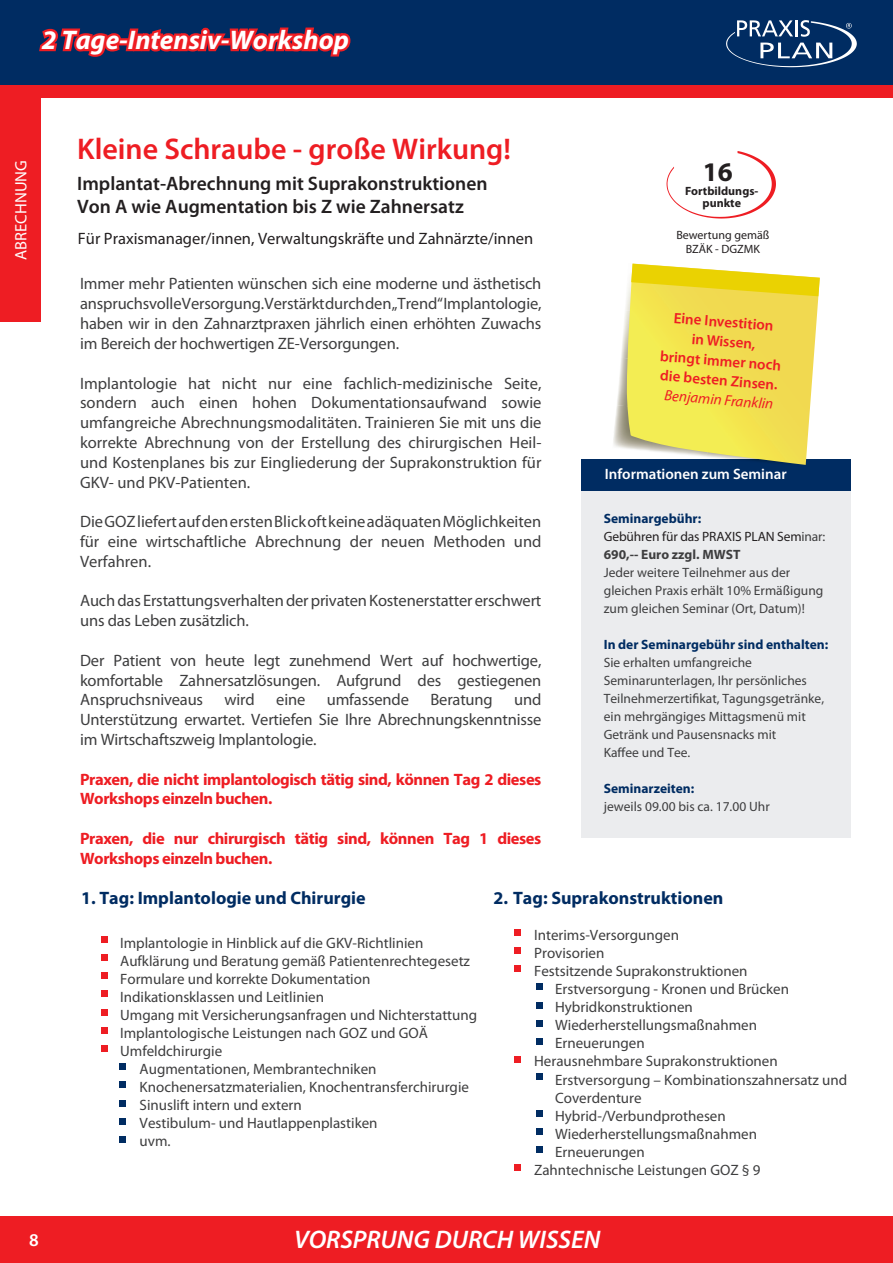
<style>
.page{position:relative;width:893px;height:1263px;background:#fff}
.page>*{position:absolute;margin:0;border:0;box-sizing:border-box;transform-origin:0 0}
.t1{font:600 30px "Myriad Pro";color:#ee1d23}
.t2{font:italic 700 27px "Myriad Pro";color:#fff}
.t3{font:700 27px "Myriad Pro";color:#231f20}
.t4{font:italic 600 25.5px "Myriad Pro";color:#fff}
.t5{font:600 19.5px "Myriad Pro";color:#231f20}
.t6{font:700 18px "Myriad Pro";color:#002c62}
.t7{font:16.5px/19.8px "Myriad Pro";letter-spacing:-.01em;color:#3e3e3f;text-align:justify}
.t8{font:700 16.5px/19.8px "Myriad Pro";letter-spacing:-.025em;color:#ee1d23}
.t9{font:16.5px "Myriad Pro";color:#231f20}
.t10{font:16.5px "Myriad Pro";color:#fff}
.t11{font:15px/18px "Myriad Pro";color:#3e3e3f}
.t12{font:600 15px "Myriad Pro";color:#ee1d23}
.t13{font:600 15px "Myriad Pro";color:#fff}
.t14{font:italic 15px "Myriad Pro";color:#ee1d23}
.t15{font:13.5px/18px "Myriad Pro";color:#3e3e3f}
.t16{font:700 13.5px "Myriad Pro";color:#002c62}
.t17{font:13.5px/18px "Myriad Pro";letter-spacing:-.01em;color:#231f20}
.t18{font:12px/14.4px "Myriad Pro";color:#231f20;text-align:center}
.t19{font:700 12px/12px "Myriad Pro";color:#231f20;text-align:center}
.s1{color:#3e3e3f}
.s2{font-weight:700;color:#3e3e3f}
</style>
<div class="page">
<div style="left:0;top:0;width:893px;height:85px;background:#002c62"></div>
<div style="left:0;top:1216px;width:893px;height:47px;background:#ee1d23"></div>
<div style="left:0;top:85px;width:893px;height:13px;background:#ee1d23"></div>
<svg style="left:726px;top:20px;width:131px;height:47px"></svg>
<div style="left:0;top:92px;width:41px;height:230px;background:#ee1d23"></div>
<div style="left:581px;top:459px;width:269px;height:379px;background:#ebecee"></div>
<div style="left:581px;top:459px;width:269px;height:32px;background:#002c62"></div>
<img style="left:806px;top:296px;width:10px;height:29px">
<img style="left:621px;top:311px;width:5px;height:47px">
<img style="left:806px;top:317px;width:6px;height:55px">
<img style="left:617px;top:358px;width:9px;height:47px">
<img style="left:806px;top:365px;width:3px;height:55px">
<img style="left:613px;top:405px;width:13px;height:44px">
<img style="left:626px;top:279px;width:180px;height:186px">
<svg style="left:631px;top:264px;width:189px;height:32px"></svg>
<svg style="left:666px;top:151px;width:110px;height:68px"></svg>
<div style="left:101px;top:936px;width:7px;height:7px;background:#ee1d23"></div>
<div style="left:101px;top:954px;width:7px;height:7px;background:#ee1d23"></div>
<div style="left:101px;top:972px;width:7px;height:7px;background:#ee1d23"></div>
<div style="left:101px;top:990px;width:7px;height:7px;background:#ee1d23"></div>
<div style="left:101px;top:1009px;width:7px;height:6px;background:#ee1d23"></div>
<div style="left:101px;top:1027px;width:7px;height:7px;background:#ee1d23"></div>
<div style="left:101px;top:1045px;width:7px;height:7px;background:#ee1d23"></div>
<div style="left:119px;top:1063px;width:7px;height:7px;background:#002c62"></div>
<div style="left:119px;top:1081px;width:7px;height:7px;background:#002c62"></div>
<div style="left:119px;top:1100px;width:7px;height:6px;background:#002c62"></div>
<div style="left:119px;top:1118px;width:7px;height:7px;background:#002c62"></div>
<div style="left:119px;top:1136px;width:7px;height:7px;background:#002c62"></div>
<div style="left:514px;top:929px;width:7px;height:7px;background:#ee1d23"></div>
<div style="left:514px;top:947px;width:7px;height:7px;background:#ee1d23"></div>
<div style="left:514px;top:965px;width:7px;height:7px;background:#ee1d23"></div>
<div style="left:536px;top:983px;width:6px;height:7px;background:#002c62"></div>
<svg style="left:536px;top:1002px;width:6px;height:6px"></svg>
<div style="left:536px;top:1020px;width:6px;height:7px;background:#002c62"></div>
<div style="left:536px;top:1038px;width:6px;height:7px;background:#002c62"></div>
<div style="left:514px;top:1056px;width:7px;height:7px;background:#ee1d23"></div>
<div style="left:536px;top:1073px;width:6px;height:7px;background:#002c62"></div>
<div style="left:536px;top:1110px;width:6px;height:7px;background:#002c62"></div>
<div style="left:536px;top:1128px;width:6px;height:7px;background:#002c62"></div>
<div style="left:536px;top:1146px;width:6px;height:7px;background:#002c62"></div>
<div style="left:514px;top:1164px;width:7px;height:7px;background:#ee1d23"></div>
<svg style="left:39px;top:27px;width:312px;height:30px"></svg>
<p class="t2" style="left:42px;top:22px;width:309px">2 Tage-Intensiv-Workshop</p>
<p class="t10" style="left:11px;top:260px;width:101px;rotate:-90deg">ABRECHNUNG</p>
<p class="t1" style="left:77px;top:129px;width:435px">Kleine Schraube - große Wirkung!</p>
<p class="t5" style="left:77px;top:171px;width:412px">Implantat-Abrechnung mit Suprakonstruktionen</p>
<p class="t5" style="left:77px;top:194px;width:388px">Von A wie Augmentation bis Z wie Zahnersatz</p>
<p class="t9" style="left:78px;top:228px;width:457px">Für Praxismanager/innen, Verwaltungskräfte und Zahnärzte/innen</p>
<p class="t7" style="left:80px;top:274px;width:463px">Immer mehr Patienten wünschen sich eine moderne und ästhetisch anspruchsvolle Versorgung. Verstärkt durch den „Trend“ Implantologie, haben wir in den Zahnarztpraxen jährlich einen erhöhten Zuwachs im Bereich der hochwertigen ZE-Versorgungen.</p>
<p class="t7" style="left:80px;top:373px;width:463px">Implantologie hat nicht nur eine fachlich-medizinische Seite, sondern auch einen hohen Dokumentationsaufwand sowie umfangreiche Abrechnungsmodalitäten. Trainieren Sie mit uns die korrekte Abrechnung von der Erstellung des chirurgischen Heil&shy;und Kostenplanes bis zur Eingliederung der Suprakonstruktion für GKV- und PKV-Patienten.</p>
<p class="t7" style="left:80px;top:511px;width:463px">Die GOZ liefert auf den ersten Blick oft keine adäquaten Möglichkeiten für eine wirtschaftliche Abrechnung der neuen Methoden und Verfahren.</p>
<p class="t7" style="left:80px;top:591px;width:463px">Auch das Erstattungsverhalten der privaten Kostenerstatter erschwert uns das Leben zusätzlich.</p>
<p class="t7" style="left:80px;top:650px;width:463px">Der Patient von heute legt zunehmend Wert auf hochwertige, komfortable Zahnersatzlösungen. Aufgrund des gestiegenen Anspruchsniveaus</p>
<p class="t7" style="left:225px;top:690px;width:32px">wird</p>
<p class="t7" style="left:276px;top:690px;width:31px">eine</p>
<p class="t7" style="left:327px;top:690px;width:84px">umfassende</p>
<p class="t7" style="left:430px;top:690px;width:64px">Beratung</p>
<p class="t7" style="left:80px;top:690px;width:463px;text-indent:434px">und Unterstützung erwartet. Vertiefen Sie Ihre Abrechnungskenntnisse im Wirtschaftszweig Implantologie.</p>
<p class="t8" style="left:80px;top:768px;width:463px">Praxen, die nicht implantologisch tätig sind, können Tag 2 dieses<br>Workshops einzeln buchen.</p>
<p class="t8" style="left:80px;top:828px;width:463px">Praxen, die nur chirurgisch tätig sind, können Tag 1 dieses<br>Workshops einzeln buchen.</p>
<p class="t3" style="left:703px;top:155px;width:31px">16</p>
<p class="t19" style="left:685px;top:185px;width:75px">Fortbildungs&shy;punkte</p>
<p class="t18" style="left:676px;top:227px;width:95px">Bewertung gemäß<br>BZÄK - DGZMK</p>
<p class="t12" style="left:675px;top:308px;width:102px;rotate:5deg">Eine Investition</p>
<p class="t12" style="left:693px;top:329px;width:65px;rotate:5deg">in Wissen,</p>
<p class="t12" style="left:661px;top:346px;width:123px;rotate:5deg">bringt immer noch</p>
<p class="t12" style="left:661px;top:365px;width:119px;rotate:5deg">die besten Zinsen.</p>
<p class="t14" style="left:665px;top:386px;width:111px;rotate:5deg">Benjamin Franklin</p>
<p class="t13" style="left:605px;top:465px;width:183px">Informationen zum Seminar</p>
<p class="t16" style="left:604px;top:510px;width:99px">Seminargebühr:</p>
<p class="t17" style="left:604px;top:527px;width:223px">Gebühren für das PRAXIS PLAN Sem<span class="s1">inar:<br></span><span class="s2">690,-- Euro zzgl. MWST</span></p>
<p class="t15" style="left:604px;top:563px;width:221px">Jeder weitere Teilnehmer aus der gleichen Praxis erhält 10% Ermäßigung zum gleichen Seminar (Ort, Datum)!</p>
<p class="t16" style="left:604px;top:636px;width:226px">In der Seminargebühr sind enthalten:</p>
<p class="t15" style="left:604px;top:653px;width:222px">Sie erhalten umfangreiche Seminarunterlagen, Ihr persönliches Teilnehmerzertifikat, Tagungsgetränke, ein mehrgängiges Mittagsmenü mit Getränk und Pausensnacks mit</p>
<p class="t15" style="left:604px;top:743px;width:88px">Kaffee und Tee.</p>
<p class="t16" style="left:604px;top:780px;width:92px">Seminarzeiten:</p>
<p class="t15" style="left:604px;top:797px;width:167px">jeweils 09.00 bis ca. 17.00 Uhr</p>
<p class="t6" style="left:81px;top:887px;width:286px">1. Tag: Implantologie und Chirurgie</p>
<p class="t11" style="left:120px;top:933px;width:305px">Implantologie in Hinblick auf die GKV-Richtlinien</p>
<p class="t11" style="left:120px;top:951px;width:351px">Aufklärung und Beratung gemäß Patientenrechtegesetz</p>
<p class="t11" style="left:120px;top:969px;width:252px">Formulare und korrekte Dokumentation</p>
<p class="t11" style="left:120px;top:987px;width:205px">Indikationsklassen und Leitlinien</p>
<p class="t11" style="left:120px;top:1005px;width:359px">Umgang mit Versicherungsanfragen und Nichterstattung</p>
<p class="t11" style="left:120px;top:1023px;width:309px">Implantologische Leistungen nach GOZ und GOÄ</p>
<p class="t11" style="left:120px;top:1041px;width:104px">Umfeldchirurgie</p>
<p class="t11" style="left:140px;top:1059px;width:238px">Augmentationen, Membrantechniken</p>
<p class="t11" style="left:140px;top:1077px;width:331px">Knochenersatzmaterialien, Knochentransferchirurgie</p>
<p class="t11" style="left:140px;top:1095px;width:164px">Sinuslift intern und extern</p>
<p class="t11" style="left:140px;top:1113px;width:239px">Vestibulum- und Hautlappenplastiken</p>
<p class="t11" style="left:140px;top:1131px;width:33px">uvm.</p>
<p class="t6" style="left:494px;top:887px;width:231px">2. Tag: Suprakonstruktionen</p>
<p class="t11" style="left:534px;top:926px;width:146px">Interims-Versorgungen</p>
<p class="t11" style="left:534px;top:944px;width:72px">Provisorien</p>
<p class="t11" style="left:534px;top:962px;width:215px">Festsitzende Suprakonstruktionen</p>
<p class="t11" style="left:555px;top:980px;width:235px">Erstversorgung - Kronen und Brücken</p>
<p class="t11" style="left:555px;top:998px;width:139px">Hybridkonstruktionen</p>
<p class="t11" style="left:555px;top:1016px;width:203px">Wiederherstellungsmaßnahmen</p>
<p class="t11" style="left:555px;top:1034px;width:91px">Erneuerungen</p>
<p class="t11" style="left:534px;top:1052px;width:245px">Herausnehmbare Suprakonstruktionen</p>
<p class="t11" style="left:555px;top:1070px;width:294px">Erstversorgung – Kombinationszahnersatz und<br>Coverdenture</p>
<p class="t11" style="left:555px;top:1106px;width:172px">Hybrid-/Verbundprothesen</p>
<p class="t11" style="left:555px;top:1124px;width:203px">Wiederherstellungsmaßnahmen</p>
<p class="t11" style="left:555px;top:1142px;width:91px">Erneuerungen</p>
<p class="t11" style="left:534px;top:1160px;width:228px">Zahntechnische Leistungen GOZ § 9</p>
<p class="t4" style="left:294px;top:1223px;width:308px">VORSPRUNG DURCH WISSEN</p>
</div>
